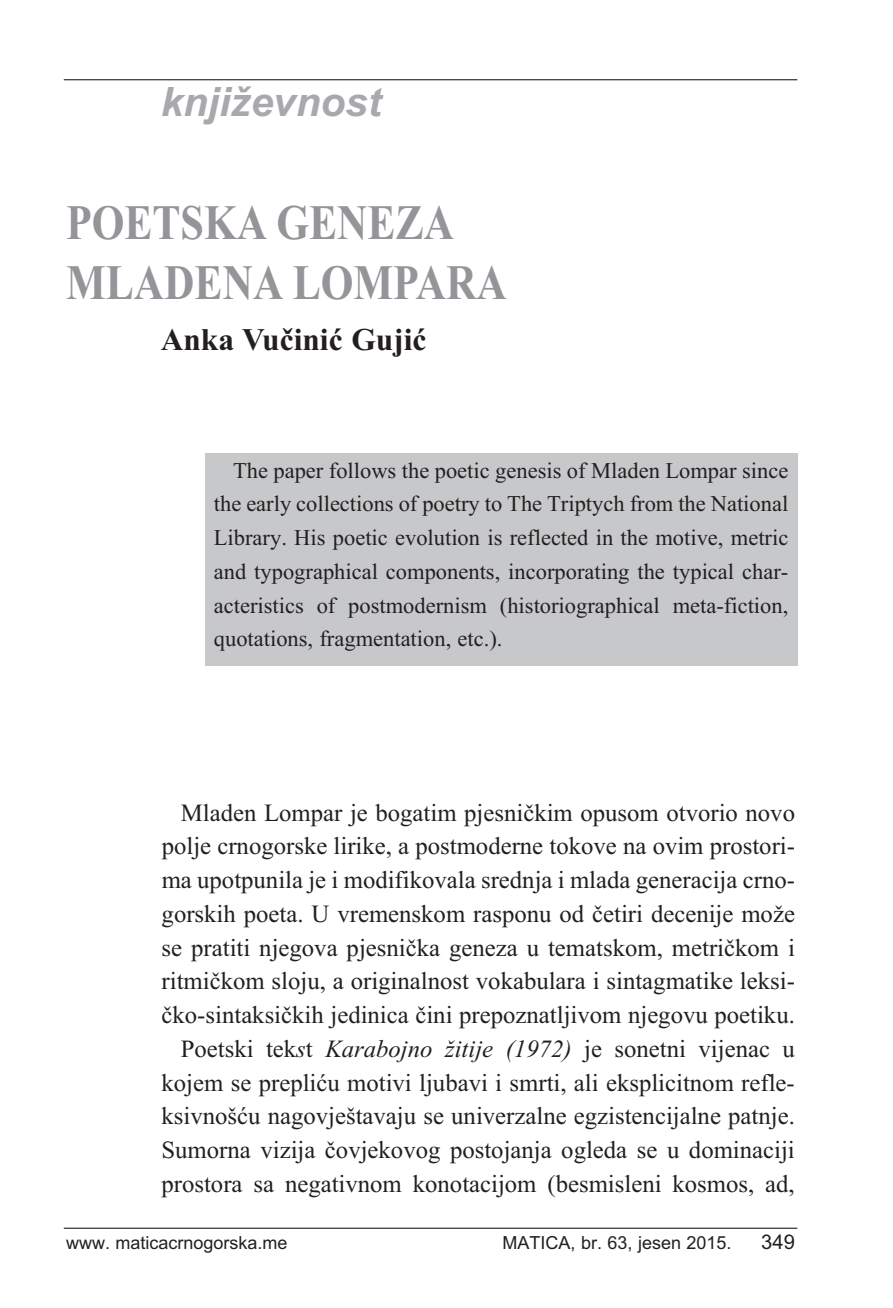
<style>
.page{position:relative;width:893px;height:1308px;background:#fff}
.page>*{position:absolute;margin:0;border:0;box-sizing:border-box;transform-origin:0 0}
.t1{font:700 49.5px/59.4px "Times New Roman";color:#939598;scale:.85 1}
.t2{font:italic 700 40.5px "Arial";color:#a8a9ad}
.t3{font:700 31.5px "Times New Roman";color:#231f20}
.t4{font:24.75px/33.8px "Times New Roman";color:#231f20;text-align:right}
.t5{font:22.5px/33.8px "Times New Roman";color:#231f20;text-align:justify}
.t6{font:20.25px "Arial";color:#231f20}
.t7{font:18px "Arial";color:#231f20}
.s1{font-style:italic}
</style>
<div class="page">
<hr style="left:64px;top:1227px;width:733px;height:1px;background:#231f20">
<hr style="left:64px;top:79px;width:733px;height:1px;background:#231f20">
<div style="left:205px;top:453px;width:592px;height:212px;background:#c7c8ca"></div>
<h2 class="t2" style="left:161px;top:79px;width:222px">književnost</h2>
<h1 class="t1" style="left:66px;top:192px;width:520px">POETSKA GENEZA<br>MLADENA LOMPARA</h1>
<p class="t3" style="left:161px;top:320px;width:267px">Anka Vučinić Gujić</p>
<p class="t5" style="left:214px;top:453px;width:576px;text-indent:19px">The paper follows the poetic genesis of Mladen Lompar since the early collections of poetry to The Triptych from the National Library. His poetic evolution is reflected in the motive, metric and typographical components, incorporating the typical char&shy;acteristics of postmodernism (historiographical meta-fiction, quotations, fragmentation, etc.).</p>
<p class="t4" style="left:161px;top:795px;width:635px">Mladen Lompar je bogatim pjesničkim opusom otvorio novo polje crnogorske lirike, a postmoderne tokove na ovim prostori&shy;ma upotpunila je i modifikovala srednja i mlada generacija crno&shy;gorskih poeta. U vremenskom rasponu od četiri decenije može se pratiti njegova pjesnička geneza u tematskom, metričkom i ritmičkom sloju, a originalnost vokabulara i sintagmatike leksi&shy;čko-sintaksičkih jedinica čini prepoznatljivom njegovu poetiku.<br>Poetski tek<span class="s1">s</span>t <span class="s1">Karabojno žitije (1972)</span> je sonetni vijenac u kojem se prepliću motivi ljubavi i smrti, ali eksplicitnom refle&shy;ksivnošću nagovještavaju se univerzalne egzistencijalne patnje.<br>Sumorna vizija čovjekovog postojanja ogleda se u dominaciji prostora sa negativnom konotacijom (besmisleni kosmos, ad,</p>
<p class="t7" style="left:66px;top:1232px;width:223px">www. maticacrnogorska.me</p>
<p class="t7" style="left:502px;top:1232px;width:231px">MATICA, br. 63, jesen 2015.</p>
<p class="t6" style="left:761px;top:1230px;width:35px">349</p>
</div>
